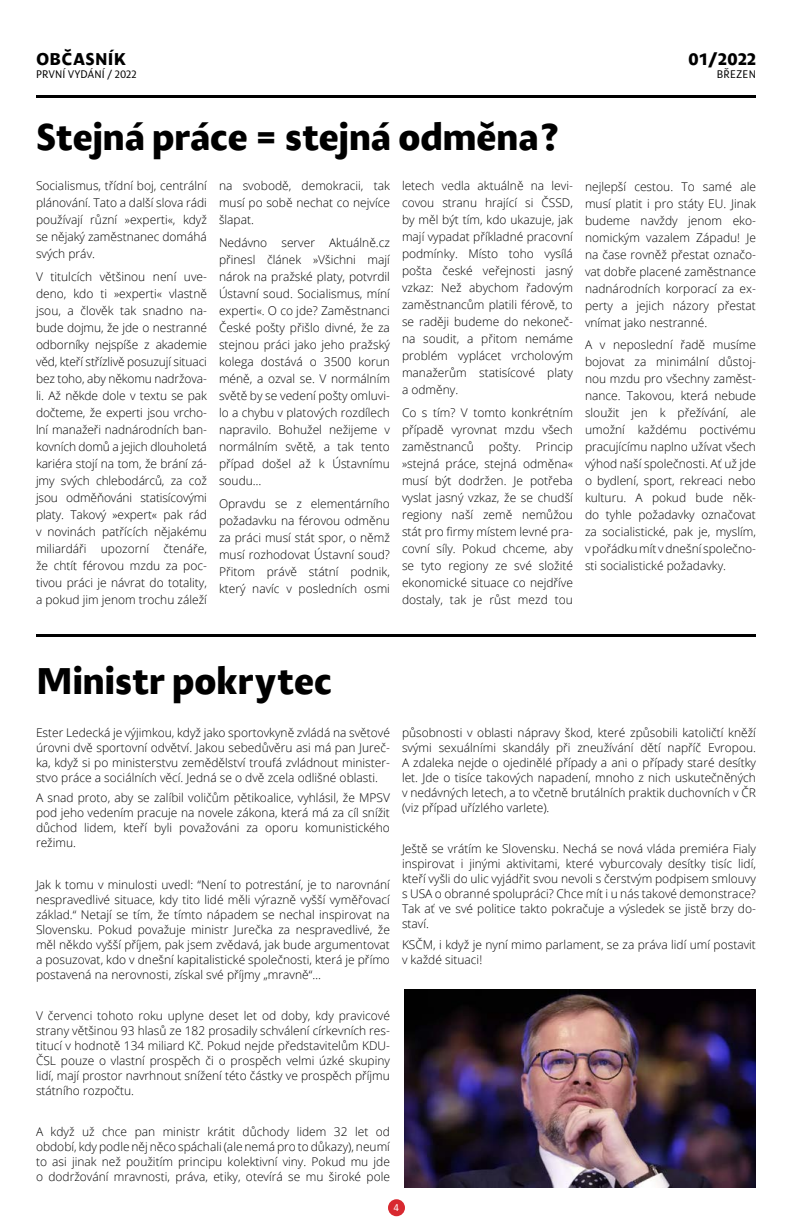
<style>
.page{position:relative;width:792px;height:1224px;background:#fff}
.page>*{position:absolute;margin:0;border:0;box-sizing:border-box;transform-origin:0 0}
.t1{font:900 37px "Modal";color:#000}
.t2{font:900 17px "Modal";letter-spacing:.01em;color:#000}
.t3{font:300 12px/17px "Open Sans";color:#000;text-align:justify}
.t4{font:11px "Modal";letter-spacing:.01em;color:#000}
.t5{font:10px "Modal";color:#fff}
</style>
<div class="page">
<div style="left:388px;top:1199px;width:17px;height:17px;background:#d82930;border-radius:50%"></div>
<hr style="left:36px;top:634px;width:720px;height:2px;background:#000">
<hr style="left:36px;top:95px;width:720px;height:3px;background:#000">
<img style="left:405px;top:989px;width:351px;height:199px">
<h2 class="t2" style="left:36px;top:45px;width:91px">OBČASNÍK</h2>
<h2 class="t2" style="left:688px;top:45px;width:69px">01/2022</h2>
<p class="t4" style="left:36px;top:66px;width:102px">PRVNÍ VYDÁNÍ / 2022</p>
<p class="t4" style="left:717px;top:66px;width:40px">BŘEZEN</p>
<h1 class="t1" style="left:36px;top:106px;width:526px">Stejná práce = stejná odměna?</h1>
<p class="t3" style="left:36px;top:177px;width:173px">Socialismus, třídní boj, centrální plánování. Tato a další slova rádi používají různí »experti«, když se nějaký zaměstnanec domáhá svých práv.</p>
<p class="t3" style="left:36px;top:268px;width:173px">V titulcích většinou není uve&shy;deno, kdo ti »experti« vlastně jsou, a člověk tak snadno na&shy;bude dojmu, že jde o nestranné odborníky nejspíše z akademie věd, kteří střízlivě posuzují situaci bez toho, aby někomu nadržova&shy;li. Až někde dole v textu se pak dočteme, že experti jsou vrcho&shy;lní manažeři nadnárodních ban&shy;kovních domů a jejich dlouholetá kariéra stojí na tom, že brání zá&shy;jmy svých chlebodárců, za což jsou odměňováni statisícovými platy. Takový »expert« pak rád v novinách patřících nějakému miliardáři upozorní čtenáře, že chtít férovou mzdu za poc&shy;tivou práci je návrat do totality, a pokud jim jenom trochu záleží</p>
<p class="t3" style="left:219px;top:177px;width:173px">na svobodě, demokracii, tak musí po sobě nechat co nejvíce šlapat.</p>
<p class="t3" style="left:219px;top:234px;width:173px">Nedávno server Aktuálně.cz přinesl článek »Všichni mají nárok na pražské platy, potvrdil Ústavní soud. Socialismus, míní experti«. O co jde? Zaměstnanci České pošty přišlo divné, že za stejnou práci jako jeho pražský kolega dostává o 3500 korun méně, a ozval se. V normálním světě by se vedení pošty omluvi&shy;lo a chybu v platových rozdílech napravilo. Bohužel nežijeme v normálním světě, a tak tento případ došel až k Ústavnímu soudu…</p>
<p class="t3" style="left:219px;top:495px;width:173px">Opravdu se z elementárního požadavku na férovou odměnu za práci musí stát spor, o němž musí rozhodovat Ústavní soud?<br>Přitom právě státní podnik, který navíc v posledních osmi</p>
<p class="t3" style="left:402px;top:177px;width:173px">letech vedla aktuálně na levi&shy;covou stranu hrající si ČSSD, by měl být tím, kdo ukazuje, jak mají vypadat příkladné pracovní podmínky. Místo toho vysílá pošta české veřejnosti jasný vzkaz: Než abychom řadovým zaměstnancům platili férově, to se raději budeme do nekoneč&shy;na soudit, a přitom nemáme problém vyplácet vrcholovým manažerům statisícové platy a odměny.</p>
<p class="t3" style="left:402px;top:404px;width:173px">Co s tím? V tomto konkrétním případě vyrovnat mzdu všech zaměstnanců pošty. Princip »stejná práce, stejná odměna« musí být dodržen. Je potřeba vyslat jasný vzkaz, že se chudší regiony naší země nemůžou stát pro firmy místem levné pra&shy;covní síly. Pokud chceme, aby se tyto regiony ze své složité ekonomické situace co nejdříve dostaly, tak je růst mezd tou</p>
<p class="t3" style="left:585px;top:177px;width:173px">nejlepší cestou. To samé ale musí platit i pro státy EU. Jinak budeme navždy jenom eko&shy;nomickým vazalem Západu! Je na čase rovněž přestat označo&shy;vat dobře placené zaměstnance nadnárodních korporací za ex&shy;perty a jejich názory přestat vnímat jako nestranné.</p>
<p class="t3" style="left:585px;top:336px;width:173px">A v neposlední řadě musíme bojovat za minimální důstoj&shy;nou mzdu pro všechny zaměst&shy;nance. Takovou, která nebude sloužit jen k přežívání, ale umožní každému poctivému pracujícímu naplno užívat všech výhod naší společnosti. Ať už jde o bydlení, sport, rekreaci nebo kulturu. A pokud bude něk&shy;do tyhle požadavky označovat za socialistické, pak je, myslím, v pořádku mít v dnešní společno&shy;sti socialistické požadavky.</p>
<h1 class="t1" style="left:36px;top:650px;width:298px">Ministr pokrytec</h1>
<p class="t3" style="left:36px;top:725px;width:356px;line-height:15px">Ester Ledecká je výjimkou, když jako sportovkyně zvládá na světové úrovni dvě sportovní odvětví. Jakou sebedůvěru asi má pan Jureč&shy;ka, když si po ministerstvu zemědělství troufá zvládnout minister&shy;stvo práce a sociálních věcí. Jedná se o dvě zcela odlišné oblasti.</p>
<p class="t3" style="left:36px;top:790px;width:356px;line-height:15px">A snad proto, aby se zalíbil voličům pětikoalice, vyhlásil, že MPSV pod jeho vedením pracuje na novele zákona, která má za cíl snížit důchod lidem, kteří byli považováni za oporu komunistického režimu.</p>
<p class="t3" style="left:36px;top:877px;width:356px;line-height:15px">Jak k tomu v minulosti uvedl: “Není to potrestání, je to narovnání nespravedlivé situace, kdy tito lidé měli výrazně vyšší vyměřovací základ.“ Netají se tím, že tímto nápadem se nechal inspirovat na Slovensku. Pokud považuje ministr Jurečka za nespravedlivé, že měl někdo vyšší příjem, pak jsem zvědavá, jak bude argumentovat a posuzovat, kdo v dnešní kapitalistické společnosti, která je přímo postavená na nerovnosti, získal své příjmy „mravně“…</p>
<p class="t3" style="left:36px;top:1008px;width:356px;line-height:15px">V červenci tohoto roku uplyne deset let od doby, kdy pravicové strany většinou 93 hlasů ze 182 prosadily schválení církevních res&shy;titucí v hodnotě 134 miliard Kč. Pokud nejde představitelům KDU-ČSL pouze o vlastní prospěch či o prospěch velmi úzké skupiny lidí, mají prostor navrhnout snížení této částky ve prospěch příjmu státního rozpočtu.</p>
<p class="t3" style="left:36px;top:1124px;width:356px;line-height:15px">A když už chce pan ministr krátit důchody lidem 32 let od období, kdy podle něj něco spáchali (ale nemá pro to důkazy), neumí to asi jinak než použitím principu kolektivní viny. Pokud mu jde o dodržování mravnosti, práva, etiky, otevírá se mu široké pole</p>
<p class="t3" style="left:402px;top:725px;width:356px;line-height:15px">působnosti v oblasti nápravy škod, které způsobili katoličtí kněží svými sexuálními skandály při zneužívání dětí napříč Evropou.<br>A zdaleka nejde o ojedinělé případy a ani o případy staré desítky let. Jde o tisíce takových napadení, mnoho z nich uskutečněných v nedávných letech, a to včetně brutálních praktik duchovních v ČR (viz případ uřízlého varlete).</p>
<p class="t3" style="left:402px;top:841px;width:356px;line-height:15px">Ještě se vrátím ke Slovensku. Nechá se nová vláda premiéra Fialy inspirovat i jinými aktivitami, které vyburcovaly desítky tisíc lidí, kteří vyšli do ulic vyjádřit svou nevoli s čerstvým podpisem smlouvy s USA o obranné spolupráci? Chce mít i u nás takové demonstrace?<br>Tak ať ve své politice takto pokračuje a výsledek se jistě brzy do&shy;staví.</p>
<p class="t3" style="left:402px;top:937px;width:356px;line-height:15px">KSČM, i když je nyní mimo parlament, se za práva lidí umí postavit v každé situaci!</p>
<p class="t5" style="left:393px;top:1200px;width:7px">4</p>
</div>
